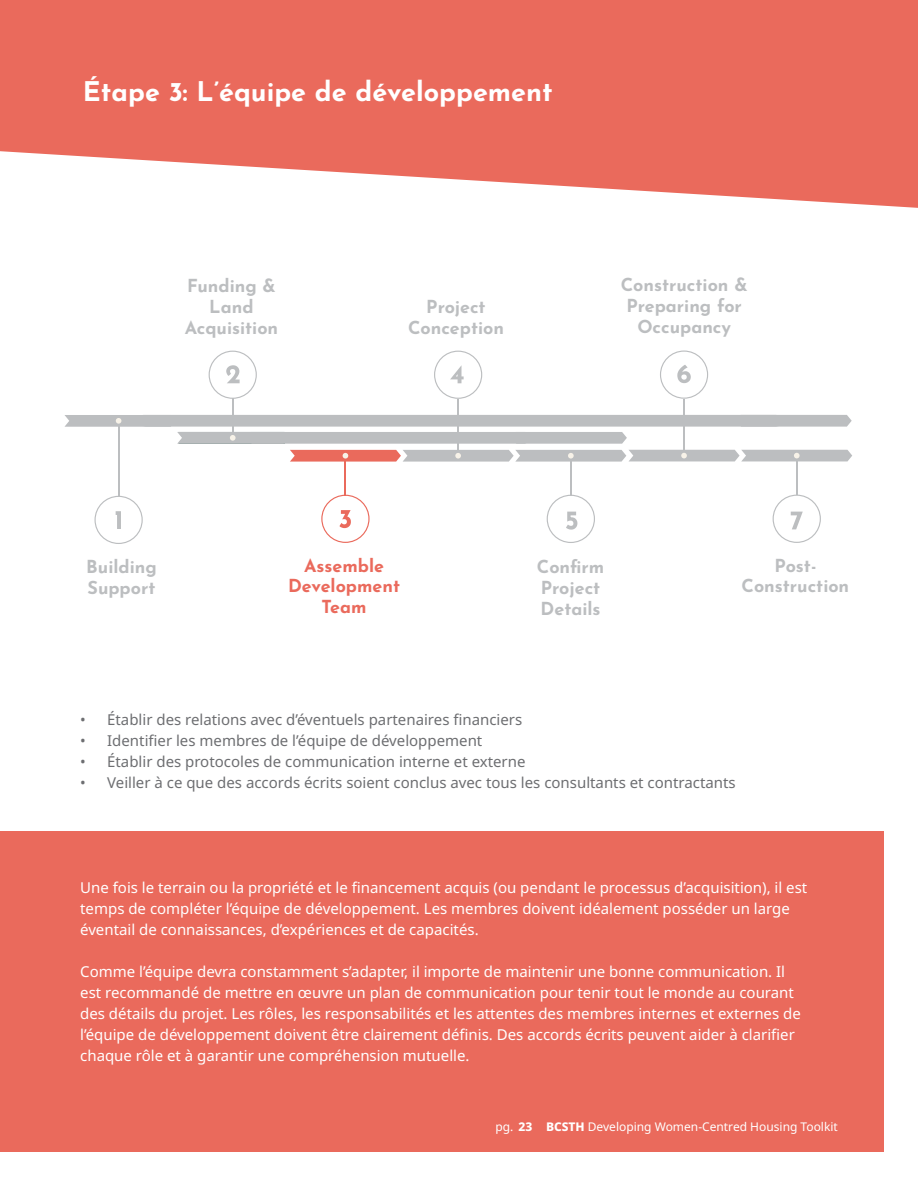
<style>
.page{position:relative;width:918px;height:1188px;background:#fff}
.page>*{position:absolute;margin:0;border:0;box-sizing:border-box;transform-origin:0 0}
.t1{font:700 27px "Josefin Sans";color:#fff}
.t2{font:700 17.85px/20.9px "Josefin Sans";color:#bcbec0;text-align:center}
.t3{font:700 17.85px/20.9px "Josefin Sans";color:#ea6a5c;text-align:center}
.t4{font:15px/21px "Noto Sans";color:#fff}
.t5{font:15px "Noto Sans";color:#6d6e71}
.t6{font:12px "Noto Sans";color:#fff}
.s1{font-weight:800}
</style>
<div class="page">
<svg style="left:0;top:0;width:918px;height:208px;background:#ec7e72"></svg>
<div style="left:0;top:832px;width:883px;height:320px;background:#ea6a5c"></div>
<hr style="left:232px;top:398px;width:1px;height:40px;background:#bcbec0">
<hr style="left:345px;top:456px;width:1px;height:39px;background:#ea6a5c">
<hr style="left:458px;top:399px;width:1px;height:57px;background:#bcbec0">
<hr style="left:570px;top:456px;width:1px;height:39px;background:#bcbec0">
<hr style="left:683px;top:399px;width:2px;height:57px;background:#bcbec0">
<hr style="left:796px;top:456px;width:1px;height:39px;background:#bcbec0">
<svg style="left:290px;top:450px;width:562px;height:12px;background:#cbb5b4"></svg>
<svg style="left:209px;top:351px;width:48px;height:48px"></svg>
<hr style="left:118px;top:421px;width:1px;height:76px;background:#bcbec0">
<svg style="left:64px;top:415px;width:788px;height:29px"></svg>
<svg style="left:95px;top:496px;width:48px;height:48px"></svg>
<svg style="left:321px;top:495px;width:49px;height:48px"></svg>
<svg style="left:434px;top:351px;width:48px;height:48px"></svg>
<svg style="left:547px;top:495px;width:48px;height:48px"></svg>
<svg style="left:660px;top:351px;width:48px;height:48px"></svg>
<svg style="left:773px;top:495px;width:48px;height:48px"></svg>
<h1 class="t1" style="left:83px;top:68px;width:471px">Étape 3: L’équipe de développement</h1>
<p class="t2" style="left:185px;top:272px;width:95px">Funding &amp;<br>Land<br>Acquisition</p>
<p class="t2" style="left:408px;top:293px;width:97px">Project<br>Conception</p>
<p class="t2" style="left:621px;top:272px;width:128px">Construction &amp;<br>Preparing for<br>Occupancy</p>
<p class="t2" style="left:86px;top:553px;width:72px;text-align:left">Building<br>Support</p>
<p class="t3" style="left:288px;top:552px;width:114px">Assemble<br>Development<br>Team</p>
<p class="t2" style="left:537px;top:554px;width:69px;text-align:left">Confirm<br>Project<br>Details</p>
<p class="t2" style="left:742px;top:552px;width:109px">Post-<br>Construction</p>
<p class="t5" style="left:80px;top:711px;width:444px">• Établir des relations avec d’éventuels partenaires financiers</p>
<p class="t5" style="left:80px;top:732px;width:404px">• Identifier les membres de l’équipe de développement</p>
<p class="t5" style="left:80px;top:753px;width:447px">• Établir des protocoles de communication interne et externe</p>
<p class="t5" style="left:80px;top:774px;width:657px">• Veiller à ce que des accords écrits soient conclus avec tous les consultants et contractants</p>
<p class="t4" style="left:80px;top:878px;width:729px">Une fois le terrain ou la propriété et le financement acquis (ou pendant le processus d’acquisition), il est temps de compléter l’équipe de développement. Les membres doivent idéalement posséder un large éventail de connaissances, d’expériences et de capacités.</p>
<p class="t4" style="left:80px;top:962px;width:722px">Comme l’équipe devra constamment s’adapter, il importe de maintenir une bonne communication. Il est recommandé de mettre en œuvre un plan de communication pour tenir tout le monde au courant des détails du projet. Les rôles, les responsabilités et les attentes des membres internes et externes de l’équipe de développement doivent être clairement définis. Des accords écrits peuvent aider à clarifier chaque rôle et à garantir une compréhension mutuelle.</p>
<p class="t6" style="left:496px;top:1120px;width:344px">pg. <span class="s1">23 BCSTH</span> Developing Women-Centred Housing Toolkit</p>
</div>
